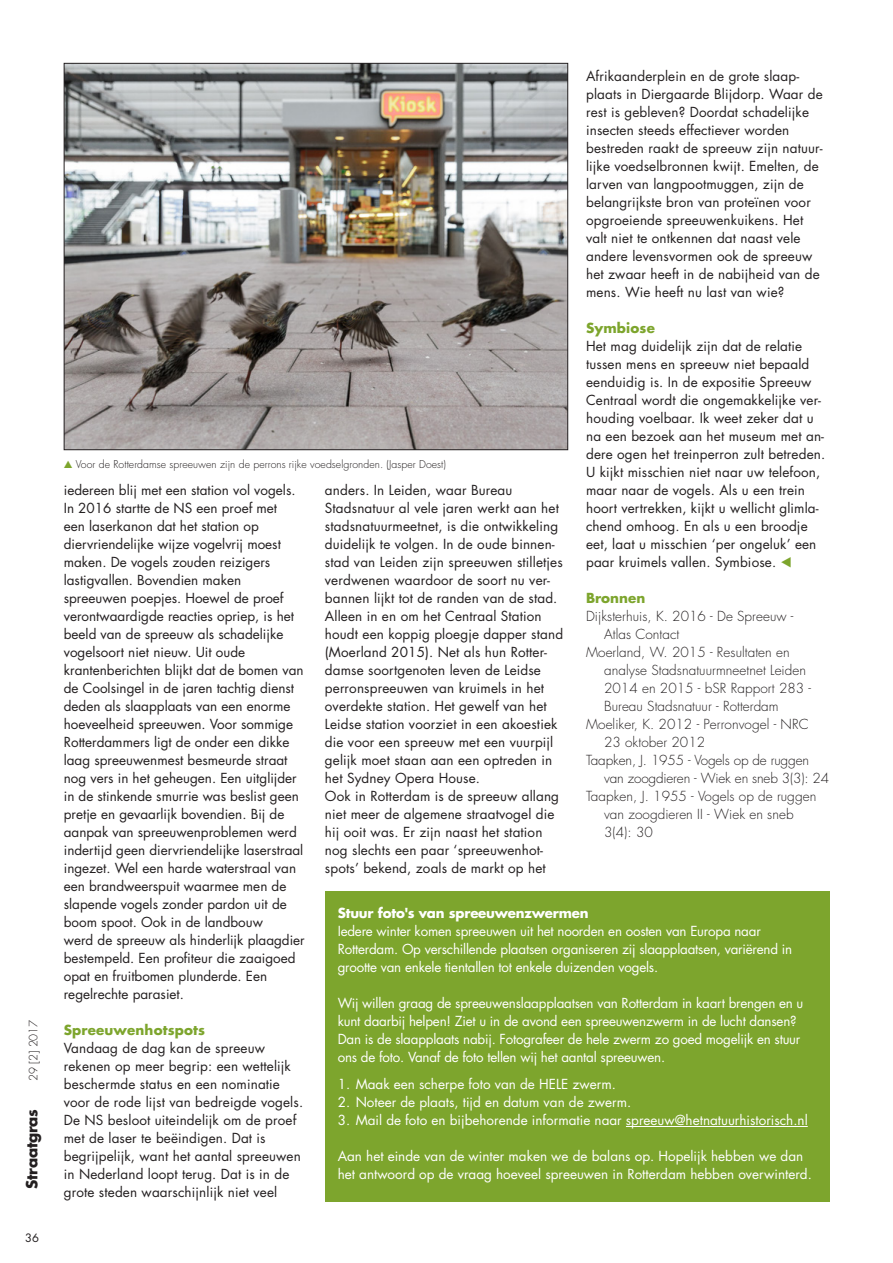
<style>
.page{position:relative;width:893px;height:1263px;background:#fff}
.page>*{position:absolute;margin:0;border:0;box-sizing:border-box;transform-origin:0 0}
.t1{font:700 15px "Futura Std";letter-spacing:-.02em;color:#231f20}
.t2{font:13.5px/18px "Futura Std";letter-spacing:.01em;color:#231f20}
.Standaard{font:13.5px/18px "Futura Std";letter-spacing:-.015em;color:#fff}
.t3{font:300 13.5px/18px "Futura Std";letter-spacing:.005em;color:#231f20}
.t4{font:700 13.5px "Futura Std";letter-spacing:.01em;color:#7da52d}
.Standaard-2{font:700 13.5px "Futura Std";letter-spacing:-.015em;color:#fff}
.t5{font:300 11.25px "Futura Std";letter-spacing:-.02em;color:#231f20}
.t6{font:11.25px "Futura Std";color:#231f20}
.t7{font:300 10.5px "Futura Std";letter-spacing:.005em;color:#231f20}
.s1{font-family:"European Pi Three";color:#7da52d}
.s2{font-family:"European Pi Three";font-weight:400;color:#7da52d}
</style>
<div class="page">
<img style="left:66px;top:65px;width:500px;height:383px">
<div style="left:325px;top:891px;width:504px;height:310px;background:#7da52d"></div>
<hr style="left:626px;top:1126px;width:182px;height:1px;background:#fff">
<p class="t5" style="left:27px;top:1080px;width:62px;rotate:-90deg">29 [2] 2017</p>
<p class="t1" style="left:22px;top:1188px;width:81px;rotate:-90deg">Straatgras</p>
<p class="t6" style="left:25px;top:1231px;width:16px">36</p>
<p class="t2" style="left:586px;top:67px;width:238px">Afrikaanderplein en de grote slaap&shy;plaats in Diergaarde Blijdorp. Waar de rest is gebleven? Doordat schadelijke insecten steeds effectiever worden bestreden raakt de spreeuw zijn natuur&shy;lijke voedselbronnen kwijt. Emelten, de larven van langpootmuggen, zijn de belangrijkste bron van proteïnen voor opgroeiende spreeuwenkuikens. Het valt niet te ontkennen dat naast vele andere levensvormen ook de spreeuw het zwaar heeft in de nabijheid van de mens. Wie heeft nu last van wie?</p>
<p class="t4" style="left:586px;top:319px;width:70px">Symbiose</p>
<p class="t2" style="left:586px;top:337px;width:241px">Het mag duidelijk zijn dat de relatie tussen mens en spreeuw niet bepaald eenduidig is. In de expositie Spreeuw Centraal wordt die ongemakkelijke ver&shy;houding voelbaar. Ik weet zeker dat u na een bezoek aan het museum met an&shy;dere ogen het treinperron zult betreden.<br>U kijkt misschien niet naar uw telefoon, maar naar de vogels. Als u een trein hoort vertrekken, kijkt u wellicht glimla&shy;chend omhoog. En als u een broodje eet, laat u misschien ‘per ongeluk’ een paar kruimels vallen. Symbiose. <span class="s1">F</span></p>
<p class="t4" style="left:586px;top:589px;width:61px">Bronnen</p>
<p class="t3" style="left:604px;top:607px;width:191px;text-indent:-18px">Dijksterhuis, K. 2016 - De Spreeuw -<br>Atlas Contact</p>
<p class="t3" style="left:604px;top:643px;width:209px;text-indent:-18px">Moerland, W. 2015 - Resultaten en analyse Stadsnatuurmneetnet Leiden 2014 en 2015 - bSR Rapport 283 - Bureau Stadsnatuur - Rotterdam</p>
<p class="t3" style="left:604px;top:715px;width:206px;text-indent:-18px">Moeliker, K. 2012 - Perronvogel - NRC<br>23 oktober 2012</p>
<p class="t3" style="left:604px;top:751px;width:227px;text-indent:-18px">Taapken, J. 1955 - Vogels op de ruggen van zoogdieren - Wiek en sneb 3(3): 24</p>
<p class="t3" style="left:604px;top:787px;width:214px;text-indent:-18px">Taapken, J. 1955 - Vogels op de ruggen van zoogdieren II - Wiek en sneb<br>3(4): 30</p>
<p class="t7" style="left:64px;top:458px;width:384px"><span class="s2">G</span> Voor de Rotterdamse spreeuwen zijn de perrons rijke voedselgronden. (Jasper Doest)</p>
<p class="t2" style="left:64px;top:481px;width:243px">iedereen blij met een station vol vogels.<br>In 2016 startte de NS een proef met<br>een laserkanon dat het station op diervriendelijke wijze vogelvrij moest maken. De vogels zouden reizigers lastigvallen. Bovendien maken spreeuwen poepjes. Hoewel de proef verontwaardigde reacties opriep, is het beeld van de spreeuw als schadelijke vogelsoort niet nieuw. Uit oude krantenberichten blijkt dat de bomen van de Coolsingel in de jaren tachtig dienst deden als slaapplaats van een enorme hoeveelheid spreeuwen. Voor sommige Rotterdammers ligt de onder een dikke laag spreeuwenmest besmeurde straat nog vers in het geheugen. Een uitglijder in de stinkende smurrie was beslist geen pretje en gevaarlijk bovendien. Bij de aanpak van spreeuwenproblemen werd indertijd geen diervriendelijke laserstraal ingezet. Wel een harde waterstraal van een brandweerspuit waarmee men de slapende vogels zonder pardon uit de boom spoot. Ook in de landbouw<br>werd de spreeuw als hinderlijk plaagdier bestempeld. Een profiteur die zaaigoed opat en fruitbomen plunderde. Een regelrechte parasiet.</p>
<p class="t4" style="left:64px;top:1021px;width:143px">Spreeuwenhotspots</p>
<p class="t2" style="left:64px;top:1039px;width:203px">Vandaag de dag kan de spreeuw</p>
<p class="t2" style="left:64px;top:1057px;width:241px">rekenen op meer begrip: een wettelijk beschermde status en een nominatie voor de rode lijst van bedreigde vogels.<br>De NS besloot uiteindelijk om de proef met de laser te beëindigen. Dat is begrijpelijk, want het aantal spreeuwen in Nederland loopt terug. Dat is in de grote steden waarschijnlijk niet veel</p>
<p class="t2" style="left:325px;top:481px;width:189px">anders. In Leiden, waar Bureau</p>
<p class="t2" style="left:325px;top:499px;width:240px">Stadsnatuur al vele jaren werkt aan het stadsnatuurmeetnet, is die ontwikkeling duidelijk te volgen. In de oude binnen&shy;stad van Leiden zijn spreeuwen stilletjes verdwenen waardoor de soort nu ver&shy;bannen lijkt tot de randen van de stad.<br>Alleen in en om het Centraal Station houdt een koppig ploegje dapper stand (Moerland 2015). Net als hun Rotter&shy;damse soortgenoten leven de Leidse perronspreeuwen van kruimels in het overdekte station. Het gewelf van het Leidse station voorziet in een akoestiek die voor een spreeuw met een vuurpijl gelijk moet staan aan een optreden in het Sydney Opera House.<br>Ook in Rotterdam is de spreeuw allang niet meer de algemene straatvogel die hij ooit was. Er zijn naast het station nog slechts een paar ‘spreeuwenhot&shy;spots’ bekend, zoals de markt op het</p>
<p class="Standaard-2" style="left:338px;top:904px;width:252px">Stuur foto's van spreeuwenzwermen</p>
<p class="Standaard" style="left:338px;top:922px;width:456px">Iedere winter komen spreeuwen uit het noorden en oosten van Europa naar<br>Rotterdam. Op verschillende plaatsen organiseren zij slaapplaatsen, variërend in grootte van enkele tientallen tot enkele duizenden vogels.</p>
<p class="Standaard" style="left:338px;top:994px;width:467px">Wij willen graag de spreeuwenslaapplaatsen van Rotterdam in kaart brengen en u kunt daarbij helpen! Ziet u in de avond een spreeuwenzwerm in de lucht dansen?<br>Dan is de slaapplaats nabij. Fotografeer de hele zwerm zo goed mogelijk en stuur ons de foto. Vanaf de foto tellen wij het aantal spreeuwen.</p>
<p class="Standaard" style="left:338px;top:1075px;width:280px">1. Maak een scherpe foto van de HELE zwerm.</p>
<p class="Standaard" style="left:338px;top:1093px;width:295px">2. Noteer de plaats, tijd en datum van de zwerm.</p>
<p class="Standaard" style="left:338px;top:1111px;width:472px">3. Mail de foto en bijbehorende informatie naar spreeuw@hetnatuurhistorisch.nl</p>
<p class="Standaard" style="left:338px;top:1147px;width:476px">Aan het einde van de winter maken we de balans op. Hopelijk hebben we dan het antwoord op de vraag hoeveel spreeuwen in Rotterdam hebben overwinterd.</p>
</div>
